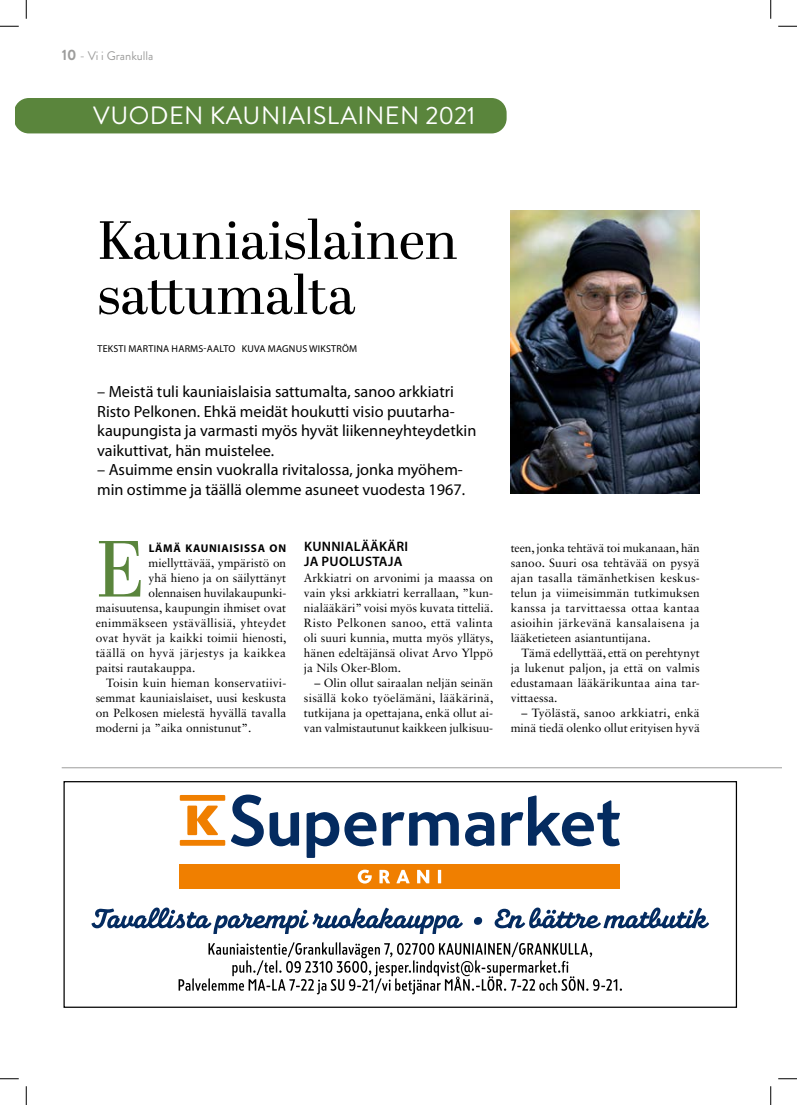
<style>
.page{position:relative;width:797px;height:1105px;background:#fff}
.page>*{position:absolute;margin:0;border:0;box-sizing:border-box;transform-origin:0 0}
.t1{font:79.38px "Abril Display";color:#5a853c}
.t2{font:53.75px/55px "Abril Display";color:#000}
.t3{font:25px "Brandon Grotesque";letter-spacing:.02em;color:#fff}
.t4{font:16.25px/19.5px "Myriad Pro";color:#000}
.t5{font:600 13.75px/15px "Myriad Pro";letter-spacing:.02em;color:#000}
.t6{font:12.5px "Brandon Grotesque";color:#9d9d9c}
.t7{font:11.88px/15px "Sabon LT Std";color:#000;text-align:justify}
.t8{font:11.88px "Sabon LT Std";letter-spacing:.025em;color:#000}
.t9{font:11.88px "Sabon LT Std";letter-spacing:.03em;color:#000}
.t10{font:700 11.25px "Myriad Pro";letter-spacing:.06em;color:#000}
.t11{font:10px "Myriad Pro";letter-spacing:.02em;color:#000}
.s1{font-weight:700;font-size:15px}
</style>
<div class="page">
<img style="left:511px;top:211px;width:188px;height:283px">
<hr style="left:62px;top:767px;width:719px;height:1px;background:#9d9d9c">
<div style="left:180px;top:864px;width:440px;height:25px;background:#f07f00"></div>
<svg style="left:231px;top:794px;width:68px;height:52px"></svg>
<svg style="left:306px;top:812px;width:70px;height:46px"></svg>
<svg style="left:382px;top:812px;width:77px;height:34px"></svg>
<svg style="left:465px;top:812px;width:29px;height:34px"></svg>
<svg style="left:501px;top:795px;width:119px;height:51px"></svg>
<svg style="left:187px;top:805px;width:31px;height:30px"></svg>
<div style="left:180px;top:840px;width:45px;height:6px;background:#f07f00"></div>
<div style="left:180px;top:795px;width:45px;height:6px;background:#f07f00"></div>
<svg style="left:358px;top:870px;width:83px;height:13px"></svg>
<svg style="left:91px;top:907px;width:618px;height:27px"></svg>
<svg style="left:178px;top:942px;width:444px;height:52px"></svg>
<div style="left:63px;top:781px;width:674px;height:227px;border:1px solid #000"></div>
<div style="left:16px;top:98px;width:490px;height:35px;background:#5a853c"></div>
<svg style="left:0;top:25px;width:19px;height:2px"></svg>
<svg style="left:778px;top:25px;width:19px;height:2px"></svg>
<svg style="left:0;top:1078px;width:19px;height:1px"></svg>
<svg style="left:778px;top:1078px;width:19px;height:1px"></svg>
<svg style="left:25px;top:0;width:2px;height:19px"></svg>
<svg style="left:25px;top:1086px;width:2px;height:19px"></svg>
<svg style="left:770px;top:0;width:1px;height:19px"></svg>
<svg style="left:770px;top:1086px;width:1px;height:19px"></svg>
<p class="t6" style="left:62px;top:47px;width:93px"><span class="s1">10</span> - Vi i Grankulla</p>
<h3 class="t3" style="left:93px;top:99px;width:383px">VUODEN KAUNIAISLAINEN 2021</h3>
<h2 class="t2" style="left:97px;top:216px;width:362px">Kauniaislainen sattumalta</h2>
<p class="t11" style="left:98px;top:343px;width:261px">TEKSTI MARTINA HARMS-AALTO KUVA MAGNUS WIKSTRÖM</p>
<h3 class="t4" style="left:97px;top:382px;width:381px">– Meistä tuli kauniaislaisia sattumalta, sanoo arkkiatri Risto Pelkonen. Ehkä meidät houkutti visio puutarha&shy;kaupungista ja varmasti myös hyvät liikenneyhteydetkin vaikuttivat, hän muistelee.</h3>
<h3 class="t4" style="left:97px;top:460px;width:369px">– Asuimme ensin vuokralla rivitalossa, jonka myöhem&shy;min ostimme ja täällä olemme asuneet vuodesta 1967.</h3>
<h1 class="t1" style="left:96px;top:514px;width:50px">E</h1>
<p class="t10" style="left:149px;top:540px;width:139px">LÄMÄ KAUNIAISISSA ON</p>
<p class="t7" style="left:149px;top:555px;width:139px">miellyttävää, ympäristö on</p>
<p class="t7" style="left:149px;top:570px;width:139px">yhä hieno ja on säilyttänyt</p>
<p class="t7" style="left:149px;top:585px;width:139px">olennaisen huvilakaupunki-</p>
<p class="t7" style="left:96px;top:600px;width:192px">maisuutensa, kaupungin ihmiset ovat</p>
<p class="t8" style="left:96px;top:615px;width:192px">enimmäkseen ystävällisiä, yhteydet</p>
<p class="t7" style="left:96px;top:630px;width:192px">ovat hyvät ja kaikki toimii hienosti,</p>
<p class="t9" style="left:96px;top:645px;width:192px">täällä on hyvä järjestys ja kaikkea</p>
<p class="t7" style="left:96px;top:660px;width:101px">paitsi rautakauppa.</p>
<p class="t7" style="left:106px;top:675px;width:181px">Toisin kuin hieman konservatiivi-</p>
<p class="t7" style="left:96px;top:690px;width:192px">semmat kauniaislaiset, uusi keskusta</p>
<p class="t7" style="left:96px;top:705px;width:192px">on Pelkosen mielestä hyvällä tavalla</p>
<p class="t7" style="left:96px;top:720px;width:157px">moderni ja ”aika onnistunut”.</p>
<p class="t5" style="left:304px;top:538px;width:106px">KUNNIALÄÄKÄRI<br>JA PUOLUSTAJA</p>
<p class="t7" style="left:304px;top:570px;width:191px">Arkkiatri on arvonimi ja maassa on vain yksi arkkiatri kerrallaan, ”kun&shy;nialääkäri” voisi myös kuvata titteliä.<br>Risto Pelkonen sanoo, että valinta oli suuri kunnia, mutta myös yllätys, hänen edeltäjänsä olivat Arvo Ylppö ja Nils Oker-Blom.</p>
<p class="t7" style="left:304px;top:675px;width:191px;text-indent:11px">– Olin ollut sairaalan neljän seinän sisällä koko työelämäni, lääkärinä, tutkijana ja opettajana, enkä ollut ai&shy;van valmistautunut kaikkeen julkisuu-</p>
<p class="t7" style="left:511px;top:540px;width:191px">teen, jonka tehtävä toi mukanaan, hän sanoo. Suuri osa tehtävää on pysyä ajan tasalla tämänhetkisen keskus&shy;telun ja viimeisimmän tutkimuksen kanssa ja tarvittaessa ottaa kantaa asioihin järkevänä kansalaisena ja lääketieteen asiantuntijana.</p>
<p class="t7" style="left:511px;top:645px;width:191px;text-indent:11px">Tämä edellyttää, että on perehtynyt ja lukenut paljon, ja että on valmis edustamaan lääkärikuntaa aina tar&shy;vittaessa.</p>
<p class="t7" style="left:511px;top:705px;width:191px;text-align:right">– Työlästä, sanoo arkkiatri, enkä minä tiedä olenko ollut erityisen hyvä</p>
</div>
